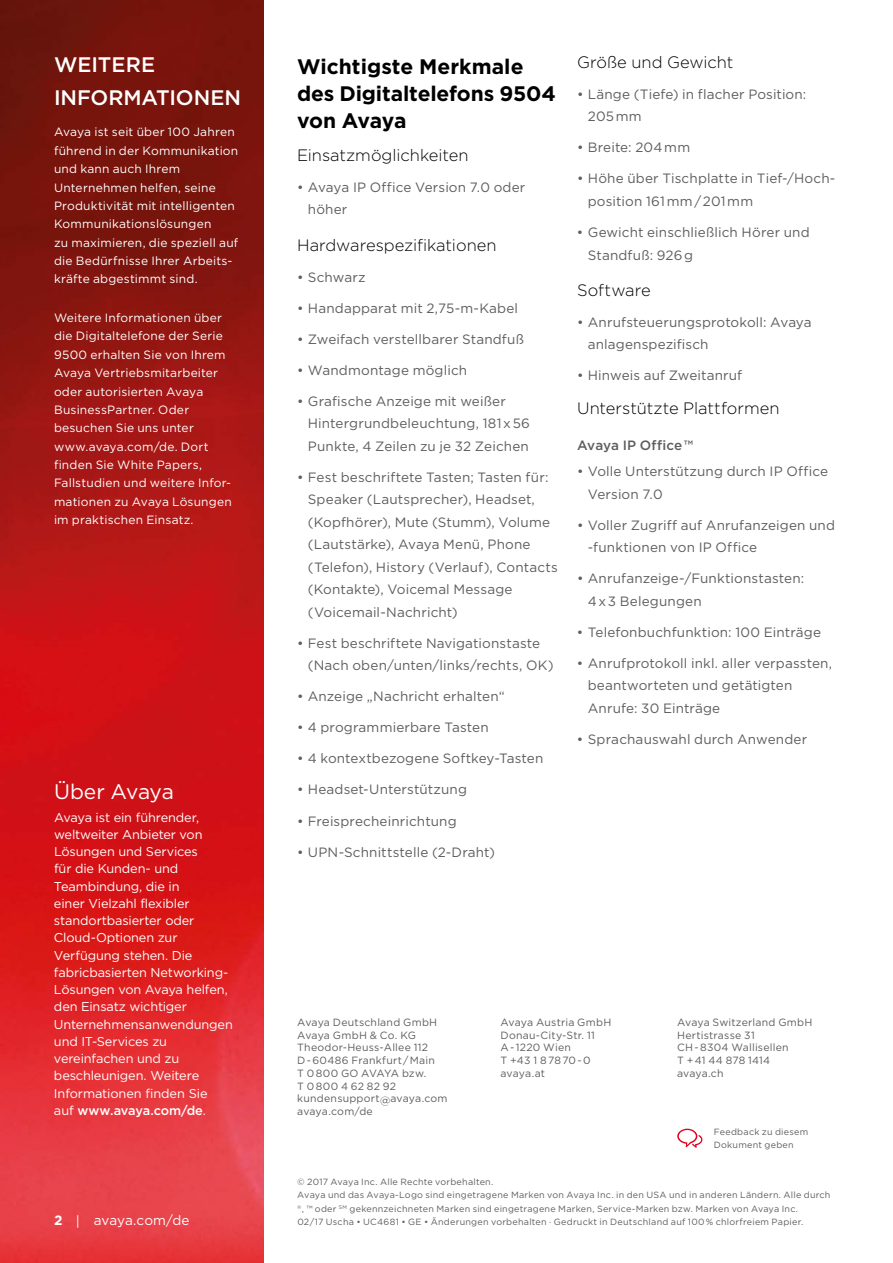
<style>
.page{position:relative;width:893px;height:1263px;background:#fff}
.page>*{position:absolute;margin:0;border:0;box-sizing:border-box;transform-origin:0 0}
.t1{font:700 21px/27px "Gotham";letter-spacing:-.005em;color:#000}
.t2{font:500 21px/33px "Gotham";color:#fff}
.t3{font:21px "Gotham";letter-spacing:-.015em;color:#fff}
.t4{font:300 16.5px "Gotham";letter-spacing:-.005em;color:#000}
.t5{font:13.5px/22.5px "Gotham";letter-spacing:.01em;color:#5e5e5d}
.t6{font:13.5px "Gotham";color:#fff}
.t7{font:500 13.5px "Gotham";letter-spacing:.005em;color:#5e5e5d}
.t8{font:12.75px/17.2px "Gotham";letter-spacing:-.01em;color:#fff}
.t9{font:12px/18.3px "Gotham";letter-spacing:.015em;color:#fff}
.t10{font:10.5px/12.8px "Gotham";letter-spacing:.02em;color:#5e5e5d}
.t11{font:9px/13.5px "Gotham";letter-spacing:.025em;color:#5e5e5d}
.s1{font-weight:500}
.s2{font-weight:700}
</style>
<div class="page">
<img style="left:0;top:0;width:264px;height:1263px">
<svg style="left:677px;top:1129px;width:25px;height:19px"></svg>
<h1 class="t2" style="left:54px;top:47px;width:189px">WEITERE<br>INFORMATIONEN</h1>
<p class="t9" style="left:54px;top:123px;width:186px">Avaya ist seit über 100 Jahren führend in der Kommunikation und kann auch Ihrem<br>Unternehmen helfen, seine<br>Produktivität mit intelligenten<br>Kommunikationslösungen<br>zu maximieren, die speziell auf die Bedürfnisse Ihrer Arbeits&shy;kräfte abgestimmt sind.</p>
<p class="t9" style="left:54px;top:308px;width:179px">Weitere Informationen über die Digitaltelefone der Serie<br>9500 erhalten Sie von Ihrem<br>Avaya Vertriebsmitarbeiter oder autorisierten Avaya<br>BusinessPartner. Oder besuchen Sie uns unter www.avaya.com/de. Dort finden Sie White Papers,<br>Fallstudien und weitere Infor&shy;mationen zu Avaya Lösungen im praktischen Einsatz.</p>
<h1 class="t3" style="left:54px;top:780px;width:121px">Über Avaya</h1>
<p class="t8" style="left:54px;top:808px;width:180px">Avaya ist ein führender, weltweiter Anbieter von<br>Lösungen und Services<br>für die Kunden- und<br>Teambindung, die in<br>einer Vielzahl flexibler standortbasierter oder<br>Cloud-Optionen zur<br>Verfügung stehen. Die fabricbasierten Networking-<br>Lösungen von Avaya helfen, den Einsatz wichtiger<br>Unternehmensanwendungen und IT-Services zu vereinfachen und zu beschleunigen. Weitere<br>Informationen finden Sie<br>auf <span class="s1">www.avaya.com/de</span>.</p>
<p class="t6" style="left:54px;top:1212px;width:137px"><span class="s2">2</span> | avaya.com/de</p>
<h1 class="t1" style="left:297px;top:52px;width:260px">Wichtigste Merkmale des Digitaltelefons 9504 von Avaya</h1>
<p class="t4" style="left:297px;top:146px;width:173px">Einsatzmöglichkeiten</p>
<p class="t5" style="left:308px;top:176px;width:219px;text-indent:-11px">• Avaya IP Office Version 7.0 oder höher</p>
<p class="t4" style="left:297px;top:236px;width:201px">Hardwarespezifikationen</p>
<p class="t5" style="left:297px;top:265px;width:70px">• Schwarz</p>
<p class="t5" style="left:297px;top:297px;width:223px">• Handapparat mit 2,75-m-Kabel</p>
<p class="t5" style="left:297px;top:328px;width:229px">• Zweifach verstellbarer Standfuß</p>
<p class="t5" style="left:297px;top:359px;width:172px">• Wandmontage möglich</p>
<p class="t5" style="left:308px;top:390px;width:224px;text-indent:-11px">• Grafische Anzeige mit weißer<br>Hintergrundbeleuchtung, 181x56<br>Punkte, 4 Zeilen zu je 32 Zeichen</p>
<p class="t5" style="left:308px;top:466px;width:252px;text-indent:-11px">• Fest beschriftete Tasten; Tasten für:<br>Speaker (Lautsprecher), Headset, (Kopfhörer), Mute (Stumm), Volume (Lautstärke), Avaya Menü, Phone (Telefon), History (Verlauf), Contacts (Kontakte), Voicemal Message (Voicemail-Nachricht)</p>
<p class="t5" style="left:308px;top:632px;width:247px;text-indent:-11px">• Fest beschriftete Navigationstaste (Nach oben/unten/links/rechts, OK)</p>
<p class="t5" style="left:297px;top:685px;width:209px">• Anzeige „Nachricht erhalten“</p>
<p class="t5" style="left:297px;top:716px;width:193px">• 4 programmierbare Tasten</p>
<p class="t5" style="left:297px;top:747px;width:248px">• 4 kontextbezogene Softkey-Tasten</p>
<p class="t5" style="left:297px;top:778px;width:172px">• Headset-Unterstützung</p>
<p class="t5" style="left:297px;top:809px;width:161px">• Freisprecheinrichtung</p>
<p class="t5" style="left:297px;top:840px;width:200px">• UPN-Schnittstelle (2-Draht)</p>
<p class="t4" style="left:577px;top:53px;width:158px">Größe und Gewicht</p>
<p class="t5" style="left:588px;top:83px;width:220px;text-indent:-11px">• Länge (Tiefe) in flacher Position:<br>205mm</p>
<p class="t5" style="left:577px;top:136px;width:115px">• Breite: 204mm</p>
<p class="t5" style="left:588px;top:167px;width:249px;text-indent:-11px">• Höhe über Tischplatte in Tief-/Hoch&shy;position 161mm/201mm</p>
<p class="t5" style="left:588px;top:221px;width:223px;text-indent:-11px">• Gewicht einschließlich Hörer und<br>Standfuß: 926g</p>
<p class="t4" style="left:577px;top:281px;width:75px">Software</p>
<p class="t5" style="left:588px;top:311px;width:225px;text-indent:-11px">• Anrufsteuerungsprotokoll: Avaya anlagenspezifisch</p>
<p class="t5" style="left:577px;top:364px;width:167px">• Hinweis auf Zweitanruf</p>
<p class="t4" style="left:577px;top:399px;width:204px">Unterstützte Plattformen</p>
<p class="t7" style="left:577px;top:437px;width:118px">Avaya IP Office™</p>
<p class="t5" style="left:588px;top:460px;width:242px;text-indent:-11px">• Volle Unterstützung durch IP Office<br>Version 7.0</p>
<p class="t5" style="left:588px;top:513px;width:249px;text-indent:-11px">• Voller Zugriff auf Anrufanzeigen und -funktionen von IP Office</p>
<p class="t5" style="left:588px;top:567px;width:218px;text-indent:-11px">• Anrufanzeige-/Funktionstasten:<br>4x3 Belegungen</p>
<p class="t5" style="left:577px;top:621px;width:246px">• Telefonbuchfunktion: 100 Einträge</p>
<p class="t5" style="left:588px;top:652px;width:246px;text-indent:-11px">• Anrufprotokoll inkl. aller verpassten, beantworteten und getätigten<br>Anrufe: 30 Einträge</p>
<p class="t5" style="left:577px;top:728px;width:232px">• Sprachauswahl durch Anwender</p>
<p class="t10" style="left:297px;top:1016px;width:152px">Avaya Deutschland GmbH<br>Avaya GmbH &amp; Co. KG<br>Theodor-Heuss-Allee 112<br>D - 60486 Frankfurt/Main<br>T 0800 GO AVAYA bzw.<br>T 0800 4 62 82 92 kundensupport@avaya.com avaya.com/de</p>
<p class="t10" style="left:501px;top:1016px;width:112px">Avaya Austria GmbH<br>Donau-City-Str. 11<br>A - 1220 Wien<br>T +43 1 87870 - 0 avaya.at</p>
<p class="t10" style="left:677px;top:1015px;width:137px">Avaya Switzerland GmbH<br>Hertistrasse 31<br>CH - 8304 Wallisellen<br>T +41 44 878 1414 avaya.ch</p>
<p class="t11" style="left:714px;top:1124px;width:96px">Feedback zu diesem<br>Dokument geben</p>
<p class="t11" style="left:297px;top:1174px;width:535px">© 2017 Avaya Inc. Alle Rechte vorbehalten.<br>Avaya und das Avaya-Logo sind eingetragene Marken von Avaya Inc. in den USA und in anderen Ländern. Alle durch <sup>®</sup>, ™ oder <sup>SM</sup> gekennzeichneten Marken sind eingetragene Marken, Service-Marken bzw. Marken von Avaya Inc.<br>02/17 Uscha • UC4681 • GE • Änderungen vorbehalten · Gedruckt in Deutschland auf 100% chlorfreiem Papier.</p>
</div>
